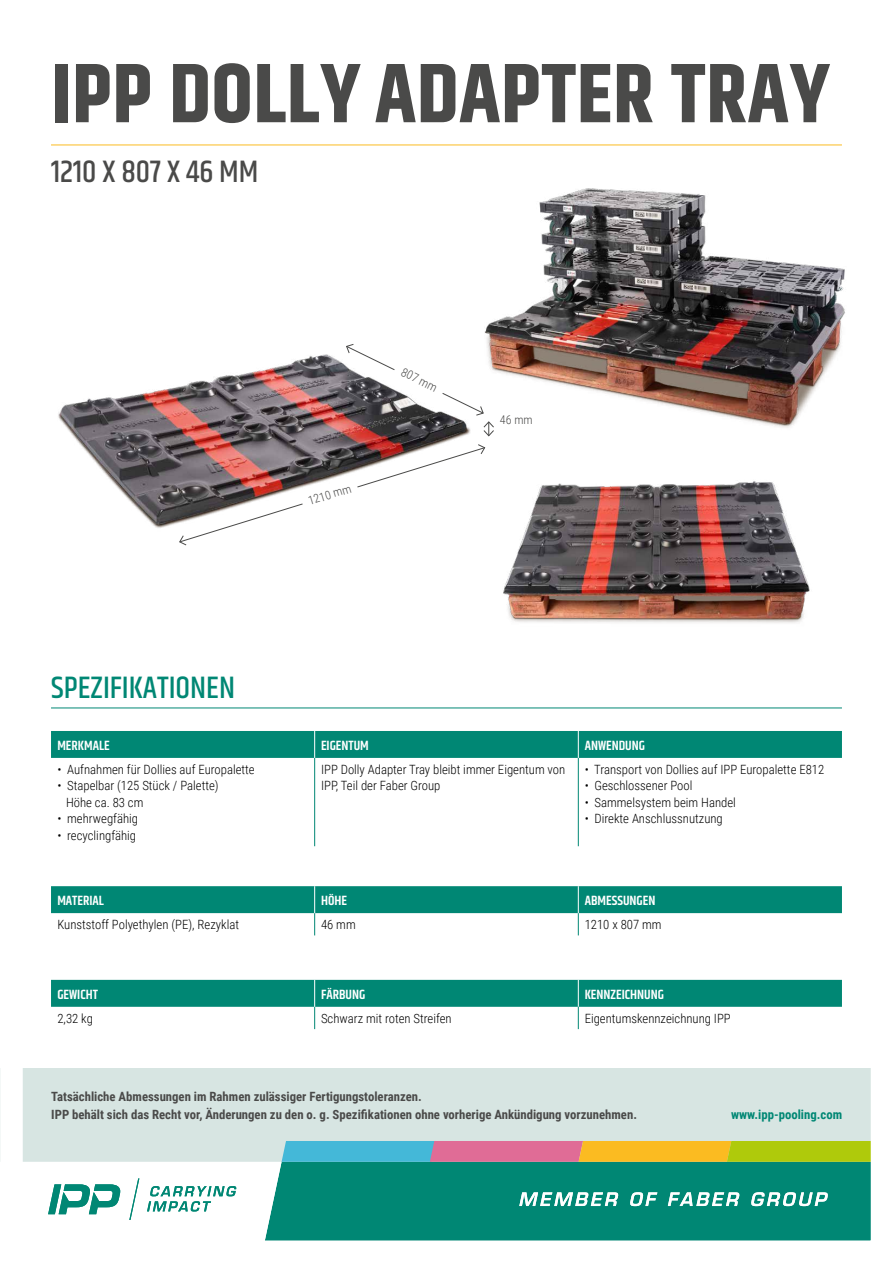
<style>
.page{position:relative;width:893px;height:1263px;background:#fff}
.page>*{position:absolute;margin:0;border:0;box-sizing:border-box;transform-origin:0 0}
.t1{font:700 84px "Khand";letter-spacing:.01em;color:#4a4a49}
.t2{font:500 31.5px "Khand";color:#008774}
.t3{font:500 31.5px "Khand";color:#4a4a49}
.t4{font:600 13.5px "Khand";color:#fff}
.t5{font:300 12.75px/16.5px "Roboto Condensed";color:#000}
.t6{font:700 12.75px/18px "Roboto Condensed";color:#4a4a49}
.t7{font:700 12.75px "Roboto Condensed";color:#008774}
.t8{font:300 12px "Roboto Condensed";color:#4a4a49}
</style>
<div class="page">
<hr style="left:51px;top:145px;width:791px;height:1px;background:#fbbb21">
<hr style="left:51px;top:707px;width:791px;height:1px;background:#008774">
<hr style="left:314px;top:758px;width:1px;height:88px;background:#008774">
<hr style="left:578px;top:758px;width:1px;height:88px;background:#008774">
<div style="left:51px;top:731px;width:791px;height:27px;background:#008774"></div>
<div style="left:57px;top:737px;width:53px;height:16px;background:#008774"></div>
<div style="left:321px;top:737px;width:48px;height:16px;background:#008774"></div>
<div style="left:585px;top:737px;width:60px;height:16px;background:#008774"></div>
<svg style="left:51px;top:886px;width:791px;height:49px"></svg>
<div style="left:57px;top:892px;width:47px;height:17px;background:#008774"></div>
<div style="left:321px;top:892px;width:26px;height:17px;background:#008774"></div>
<div style="left:585px;top:892px;width:70px;height:17px;background:#008774"></div>
<svg style="left:51px;top:980px;width:791px;height:49px"></svg>
<div style="left:57px;top:986px;width:41px;height:16px;background:#008774"></div>
<div style="left:321px;top:986px;width:44px;height:16px;background:#008774"></div>
<div style="left:585px;top:986px;width:79px;height:16px;background:#008774"></div>
<img style="left:58px;top:354px;width:389px;height:174px">
<img style="left:447px;top:188px;width:398px;height:254px">
<img style="left:503px;top:481px;width:307px;height:142px">
<svg style="left:179px;top:444px;width:307px;height:102px"></svg>
<svg style="left:346px;top:343px;width:149px;height:94px"></svg>
<div style="left:0;top:1069px;width:893px;height:93px;background:#d7e5e2"></div>
<svg style="left:48px;top:1141px;width:822px;height:99px"></svg>
<h1 class="t1" style="left:51px;top:34px;width:781px">IPP DOLLY ADAPTER TRAY</h1>
<h2 class="t3" style="left:51px;top:152px;width:209px">1210 X 807 X 46 MM</h2>
<h2 class="t2" style="left:51px;top:668px;width:185px">SPEZIFIKATIONEN</h2>
<p class="t8" style="left:306px;top:493px;width:46px;rotate:-17deg">1210 mm</p>
<p class="t8" style="left:406px;top:364px;width:40px;rotate:27deg">807 mm</p>
<p class="t8" style="left:500px;top:411px;width:34px">46 mm</p>
<p class="t4" style="left:57px;top:736px;width:54px">MERKMALE</p>
<p class="t4" style="left:321px;top:736px;width:49px">EIGENTUM</p>
<p class="t4" style="left:585px;top:736px;width:62px">ANWENDUNG</p>
<p class="t5" style="left:57px;top:761px;width:199px">• Aufnahmen für Dollies auf Europalette</p>
<p class="t5" style="left:66px;top:777px;width:154px;text-indent:-9px">• Stapelbar (125 Stück / Palette)<br>Höhe ca. 83 cm</p>
<p class="t5" style="left:57px;top:810px;width:82px">• mehrwegfähig</p>
<p class="t5" style="left:57px;top:826px;width:80px">• recyclingfähig</p>
<p class="t5" style="left:321px;top:761px;width:246px">IPP Dolly Adapter Tray bleibt immer Eigentum von<br>IPP, Teil der Faber Group</p>
<p class="t5" style="left:585px;top:761px;width:241px">• Transport von Dollies auf IPP Europalette E812</p>
<p class="t5" style="left:585px;top:777px;width:109px">• Geschlossener Pool</p>
<p class="t5" style="left:585px;top:793px;width:153px">• Sammelsystem beim Handel</p>
<p class="t5" style="left:585px;top:810px;width:140px">• Direkte Anschlussnutzung</p>
<p class="t4" style="left:57px;top:891px;width:48px">MATERIAL</p>
<p class="t4" style="left:321px;top:891px;width:27px">HÖHE</p>
<p class="t4" style="left:585px;top:891px;width:72px">ABMESSUNGEN</p>
<p class="t5" style="left:57px;top:916px;width:183px">Kunststoff Polyethylen (PE), Rezyklat</p>
<p class="t5" style="left:321px;top:916px;width:36px">46 mm</p>
<p class="t5" style="left:585px;top:916px;width:78px">1210 x 807 mm</p>
<p class="t4" style="left:57px;top:985px;width:42px">GEWICHT</p>
<p class="t4" style="left:321px;top:985px;width:46px">FÄRBUNG</p>
<p class="t4" style="left:585px;top:985px;width:81px">KENNZEICHNUNG</p>
<p class="t5" style="left:57px;top:1009px;width:37px">2,32 kg</p>
<p class="t5" style="left:321px;top:1009px;width:132px">Schwarz mit roten Streifen</p>
<p class="t5" style="left:585px;top:1009px;width:148px">Eigentumskennzeichnung IPP</p>
<p class="t6" style="left:51px;top:1087px;width:587px">Tatsächliche Abmessungen im Rahmen zulässiger Fertigungstoleranzen.<br>IPP behält sich das Recht vor, Änderungen zu den o. g. Spezifikationen ohne vorherige Ankündigung vorzunehmen.</p>
<p class="t7" style="left:731px;top:1106px;width:113px">www.ipp-pooling.com</p>
</div>
